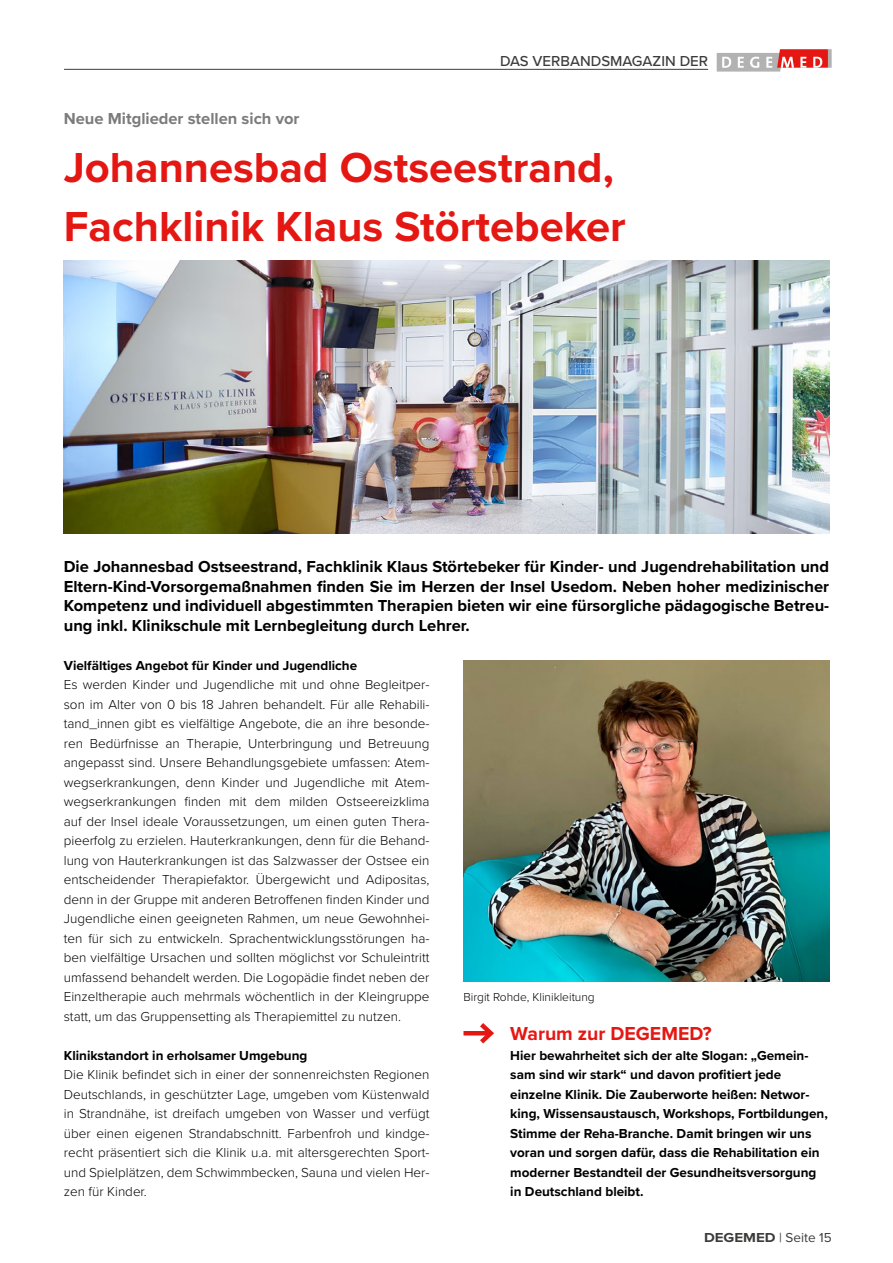
<style>
.page{position:relative;width:893px;height:1263px;background:#fff}
.page>*{position:absolute;margin:0;border:0;box-sizing:border-box;transform-origin:0 0}
.INHALT_Headline{font:700 43.5px/58.5px "Proxima Nova";color:#e41713}
.INFOKASTEN_Headline{font:700 19.5px "Proxima Nova";color:#e41713}
.INHALT_Einleitung{font:700 16.5px/19.5px "Proxima Nova";color:#000;text-align:justify}
.INHALT_Subheadline{font:700 16.5px "Proxima Nova";color:#7c7b7b}
.t1{font:500 15px "Proxima Nova";color:#3c3c3b}
.INHALT_Grundtext{font:300 13.5px/19.5px "Proxima Nova";color:#000;text-align:justify}
.INFOKASTEN_Text{font:700 13.5px/19.5px "Proxima Nova";color:#000}
.INHALT_Überschrift_im_Text{font:700 13.5px "Proxima Nova";color:#000}
.t2{font:13.5px "Proxima Nova";color:#3c3c3b}
.INHALT_Bildunterschrift{font:300 12px "Proxima Nova";color:#000}
.s1{font-weight:700}
</style>
<div class="page">
<hr style="left:64px;top:69px;width:644px;height:1px;background:#3c3c3b">
<svg style="left:828px;top:49px;width:4px;height:19px"></svg>
<svg style="left:717px;top:49px;width:111px;height:23px"></svg>
<img style="left:463px;top:661px;width:366px;height:321px">
<img style="left:64px;top:260px;width:765px;height:273px">
<hr style="left:463px;top:1031px;width:28px;height:4px;background:#e41713">
<svg style="left:475px;top:1023px;width:19px;height:21px"></svg>
<p class="t1" style="left:500px;top:52px;width:210px">DAS VERBANDSMAGAZIN DER</p>
<p class="INHALT_Subheadline" style="left:64px;top:106px;width:237px">Neue Mitglieder stellen sich vor</p>
<p class="INHALT_Headline" style="left:64px;top:137px;width:563px">Johannesbad Ostseestrand,<br>Fachklinik Klaus Störtebeker</p>
<p class="INHALT_Einleitung" style="left:64px;top:557px;width:767px">Die Johannesbad Ostseestrand, Fachklinik Klaus Störtebeker für Kinder- und Jugendrehabilitation und Eltern-Kind-Vorsorgemaßnahmen finden Sie im Herzen der Insel Usedom. Neben hoher medizinischer Kompetenz und individuell abgestimmten Therapien bieten wir eine fürsorgliche pädagogische Betreu&shy;ung inkl. Klinikschule mit Lernbegleitung durch Lehrer.</p>
<p class="INHALT_Überschrift_im_Text" style="left:64px;top:655px;width:295px">Vielfältiges Angebot für Kinder und Jugendliche</p>
<p class="INHALT_Grundtext" style="left:64px;top:674px;width:367px">Es werden Kinder und Jugendliche mit und ohne Begleitper&shy;son im Alter von 0 bis 18 Jahren behandelt. Für alle Rehabili&shy;tand_innen gibt es vielfältige Angebote, die an ihre besonde&shy;ren Bedürfnisse an Therapie, Unterbringung und Betreuung angepasst sind. Unsere Behandlungsgebiete umfassen: Atem&shy;wegserkrankungen, denn Kinder und Jugendliche mit Atem&shy;wegserkrankungen finden mit dem milden Ostseereizklima auf der Insel ideale Voraussetzungen, um einen guten Thera&shy;pieerfolg zu erzielen. Hauterkrankungen, denn für die Behand&shy;lung von Hauterkrankungen ist das Salzwasser der Ostsee ein entscheidender Therapiefaktor. Übergewicht und Adipositas, denn in der Gruppe mit anderen Betroffenen finden Kinder und Jugendliche einen geeigneten Rahmen, um neue Gewohnhei&shy;ten für sich zu entwickeln. Sprachentwicklungsstörungen ha&shy;ben vielfältige Ursachen und sollten möglichst vor Schuleintritt umfassend behandelt werden. Die Logopädie findet neben der Einzeltherapie auch mehrmals wöchentlich in der Kleingruppe statt, um das Gruppensetting als Therapiemittel zu nutzen.</p>
<p class="INHALT_Überschrift_im_Text" style="left:64px;top:1045px;width:245px">Klinikstandort in erholsamer Umgebung</p>
<p class="INHALT_Grundtext" style="left:64px;top:1064px;width:367px">Die Klinik befindet sich in einer der sonnenreichsten Regionen Deutschlands, in geschützter Lage, umgeben vom Küstenwald in Strandnähe, ist dreifach umgeben von Wasser und verfügt über einen eigenen Strandabschnitt. Farbenfroh und kindge&shy;recht präsentiert sich die Klinik u.a. mit altersgerechten Sport&shy;und Spielplätzen, dem Schwimmbecken, Sauna und vielen Her&shy;zen für Kinder.</p>
<p class="INHALT_Bildunterschrift" style="left:463px;top:988px;width:133px">Birgit Rohde, Klinikleitung</p>
<p class="INFOKASTEN_Headline" style="left:510px;top:1019px;width:203px">Warum zur DEGEMED?</p>
<p class="INFOKASTEN_Text" style="left:510px;top:1045px;width:319px">Hier bewahrheitet sich der alte Slogan: „Gemein&shy;sam sind wir stark“ und davon profitiert jede einzelne Klinik. Die Zauberworte heißen: Networ&shy;king, Wissensaustausch, Workshops, Fortbildungen, Stimme der Reha-Branche. Damit bringen wir uns voran und sorgen dafür, dass die Rehabilitation ein moderner Bestandteil der Gesundheitsversorgung in Deutschland bleibt.</p>
<p class="t2" style="left:704px;top:1229px;width:129px"><span class="s1">DEGEMED</span> | Seite 15</p>
</div>
